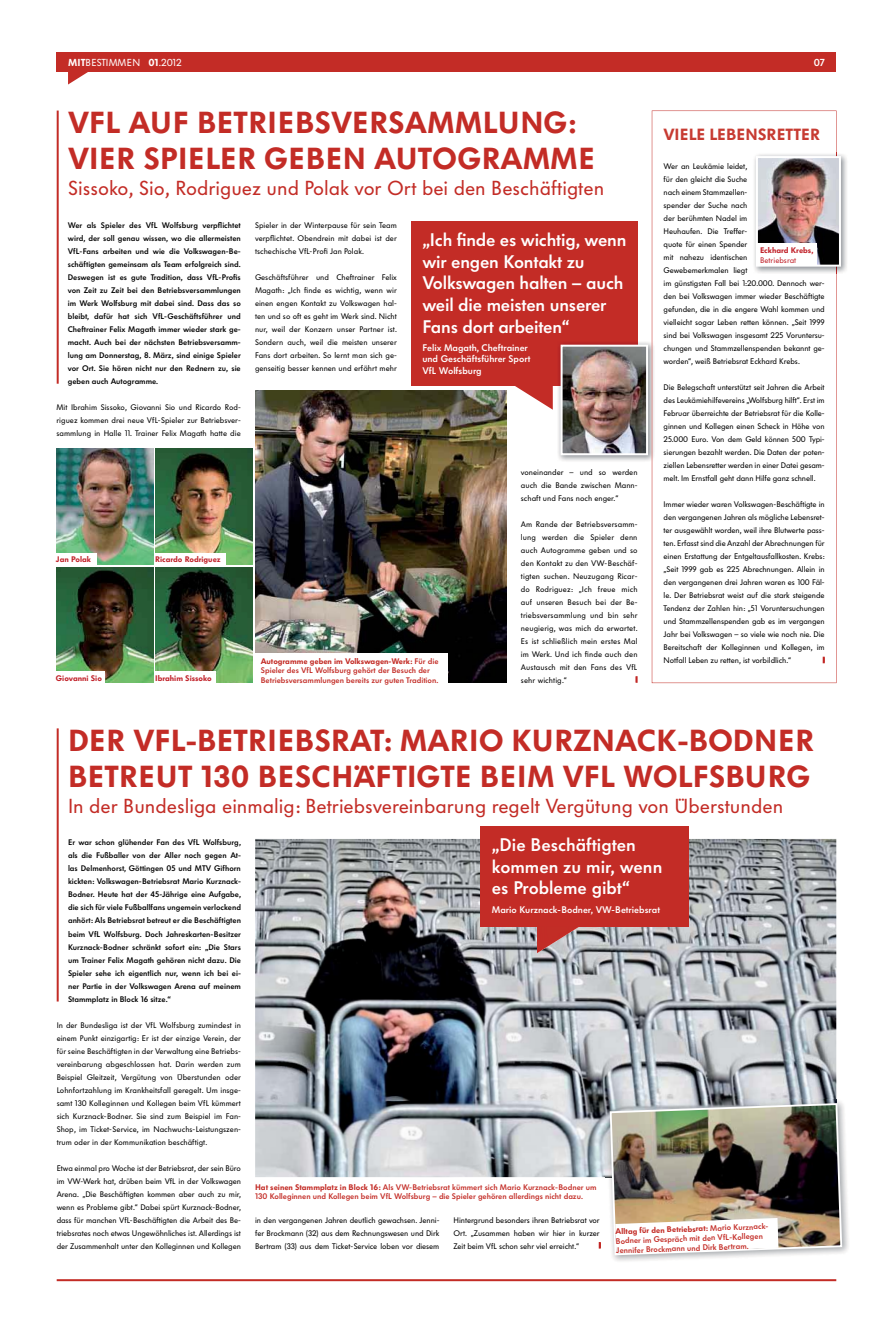
<style>
.page{position:relative;width:893px;height:1333px;background:#fff}
.page>*{position:absolute;margin:0;border:0;box-sizing:border-box;transform-origin:0 0}
.t1{font:900 30px/36px "VW Headline";letter-spacing:.01em;color:#c32c26}
.t2{font:20px "VW Headline";color:#c32c26}
.t3{font:600 18px/21.6px "VW Headline";letter-spacing:-.01em;color:#fff}
.t4{font:900 16px "VW Headline";color:#c73b32}
.t5{font:10px "VW Headline";color:#fff}
.t6{font:600 10px "VW Headline";color:#fff}
.t7{font:600 9.5px/11.4px "VW Headline";color:#fff}
.t8{font:8px/13px "VW Headline";letter-spacing:-.01em;color:#000;text-align:justify}
.t9{font:600 8px/13px "VW Headline";color:#000;text-align:justify}
.t10{font:600 8px/9.6px "VW Headline";color:#c32c26}
.t11{font:900 8px "VW Headline";color:#c12129}
.t12{font:8px "VW Headline";color:#c12129}
.s1{font-weight:900}
</style>
<div class="page">
<div style="left:57px;top:52px;width:779px;height:19px;background:#c32c26"></div>
<hr style="left:57px;top:1279px;width:779px;height:2px;background:#c32c26">
<svg style="left:68px;top:71px;width:29px;height:13px"></svg>
<hr style="left:57px;top:110px;width:2px;height:273px;background:#c32c26">
<svg style="left:635px;top:676px;width:3px;height:6px"></svg>
<img style="left:255px;top:390px;width:252px;height:292px">
<img style="left:57px;top:567px;width:96px;height:115px">
<img style="left:57px;top:448px;width:96px;height:116px">
<img style="left:156px;top:567px;width:96px;height:115px">
<img style="left:156px;top:448px;width:96px;height:116px">
<div style="left:255px;top:653px;width:192px;height:32px;background:#fff"></div>
<div style="left:56px;top:552px;width:41px;height:13px;background:#fff"></div>
<div style="left:56px;top:671px;width:49px;height:13px;background:#fff"></div>
<div style="left:155px;top:552px;width:70px;height:13px;background:#fff"></div>
<div style="left:155px;top:671px;width:61px;height:13px;background:#fff"></div>
<div style="left:411px;top:221px;width:227px;height:164px;background:#c32c26"></div>
<img style="left:557px;top:341px;width:95px;height:121px">
<img style="left:557px;top:341px;width:81px;height:44px">
<img style="left:564px;top:347px;width:81px;height:105px">
<div style="left:561px;top:344px;width:87px;height:111px;border:2px solid #fff"></div>
<svg style="left:505px;top:385px;width:48px;height:25px"></svg>
<svg style="left:599px;top:1242px;width:2px;height:6px"></svg>
<img style="left:255px;top:839px;width:581px;height:338px">
<hr style="left:57px;top:728px;width:2px;height:273px;background:#c32c26">
<img style="left:606px;top:1099px;width:243px;height:162px">
<img style="left:606px;top:1099px;width:230px;height:78px">
<img style="left:609px;top:1102px;width:234px;height:154px">
<svg style="left:652px;top:110px;width:184px;height:573px"></svg>
<div style="left:480px;top:825px;width:209px;height:101px;background:#c32c26"></div>
<img style="left:537px;top:926px;width:43px;height:27px">
<img style="left:752px;top:153px;width:95px;height:121px">
<img style="left:759px;top:159px;width:79px;height:104px">
<div style="left:756px;top:156px;width:85px;height:110px;border:2px solid #fff"></div>
<div style="left:757px;top:243px;width:59px;height:22px;background:#fff"></div>
<p class="t5" style="left:68px;top:58px;width:115px"><span class="s1">MIT</span>BESTIMMEN <span class="s1">01</span>.2012</p>
<p class="t6" style="left:814px;top:58px;width:12px">07</p>
<h1 class="t1" style="left:68px;top:106px;width:529px">VFL AUF BETRIEBSVERSAMMLUNG:<br>VIER SPIELER GEBEN AUTOGRAMME</h1>
<h2 class="t2" style="left:68px;top:179px;width:538px">Sissoko, Sio, Rodriguez und Polak vor Ort bei den Beschäftigten</h2>
<p class="t9" style="left:68px;top:219px;width:175px">Wer als Spieler des VfL Wolfsburg verpflichtet wird, der soll genau wissen, wo die allermeisten VfL-Fans arbeiten und wie die Volkswagen-Be&shy;schäftigten gemeinsam als Team erfolgreich sind.<br>Deswegen ist es gute Tradition, dass VfL-Profis von Zeit zu Zeit bei den Betriebsversammlungen im Werk Wolfsburg mit dabei sind. Dass das so bleibt, dafür hat sich VfL-Geschäftsführer und Cheftrainer Felix Magath immer wieder stark ge&shy;macht. Auch bei der nächsten Betriebsversamm&shy;lung am Donnerstag, 8. März, sind einige Spieler vor Ort. Sie hören nicht nur den Rednern zu, sie geben auch Autogramme.</p>
<p class="t8" style="left:56px;top:401px;width:186px">Mit Ibrahim Sissoko, Giovanni Sio und Ricardo Rod&shy;riguez kommen drei neue VfL-Spieler zur Betriebsver&shy;sammlung in Halle 11. Trainer Felix Magath hatte die</p>
<p class="t11" style="left:56px;top:556px;width:37px">Jan Polak</p>
<p class="t11" style="left:56px;top:674px;width:47px">Giovanni Sio</p>
<p class="t11" style="left:155px;top:556px;width:67px">Ricardo Rodriguez</p>
<p class="t11" style="left:155px;top:674px;width:58px">Ibrahim Sissoko</p>
<p class="t8" style="left:255px;top:219px;width:143px">Spieler in der Winterpause für sein Team verpflichtet. Obendrein mit dabei ist der tschechische VfL-Profi Jan Polak.</p>
<p class="t8" style="left:255px;top:271px;width:143px">Geschäftsführer und Cheftrainer Felix Magath: „Ich finde es wichtig, wenn wir einen engen Kontakt zu Volkswagen hal&shy;ten und so oft es geht im Werk sind. Nicht nur, weil der Konzern unser Partner ist.<br>Sondern auch, weil die meisten unserer Fans dort arbeiten. So lernt man sich ge&shy;genseitig besser kennen und erfährt mehr</p>
<h3 class="t3" style="left:422px;top:230px;width:206px">„Ich finde es wichtig, wenn wir engen Kontakt zu<br>Volkswagen halten – auch weil die meisten unserer<br>Fans dort arbeiten“</h3>
<p class="t7" style="left:422px;top:343px;width:109px">Felix Magath, Cheftrainer und Geschäftsführer Sport<br>VfL Wolfsburg</p>
<p class="t10" style="left:261px;top:656px;width:179px"><span class="s1">Autogramme geben im Volkswagen-Werk:</span> Für die<br>Spieler des VfL Wolfsburg gehört der Besuch der<br>Betriebsversammlungen bereits zur guten Tradition.</p>
<p class="t8" style="left:521px;top:466px;width:118px">voneinander – und so werden auch die Bande zwischen Mann&shy;schaft und Fans noch enger.“</p>
<p class="t8" style="left:521px;top:518px;width:118px">Am Rande der Betriebsversamm&shy;lung werden die Spieler denn auch Autogramme geben und so den Kontakt zu den VW-Beschäf&shy;tigten suchen. Neuzugang Ricar&shy;do Rodriguez: „Ich freue mich auf unseren Besuch bei der Be&shy;triebsversammlung und bin sehr neugierig, was mich da erwartet.<br>Es ist schließlich mein erstes Mal im Werk. Und ich finde auch den Austausch mit den Fans des VfL sehr wichtig.“</p>
<h3 class="t4" style="left:663px;top:128px;width:158px">VIELE LEBENSRETTER</h3>
<p class="t8" style="left:664px;top:160px;width:163px;text-align:left">Wer an Leukämie leidet,<br>für den gleicht die Suche<br>nach einem Stammzellen-<br>spender der Suche nach<br>der berühmten Nadel im<br>Heuhaufen. Die Treffer-<br>quote für einen Spender<br>mit nahezu identischen<br>Gewebemerkmalen liegt<br>im günstigsten Fall bei 1:20.000. Dennoch wer&shy;den bei Volkswagen immer wieder Beschäftigte gefunden, die in die engere Wahl kommen und vielleicht sogar Leben retten können. „Seit 1999 sind bei Volkswagen insgesamt 225 Voruntersu&shy;chungen und Stammzellenspenden bekannt ge&shy;worden“, weiß Betriebsrat Eckhard Krebs.</p>
<p class="t8" style="left:664px;top:381px;width:163px">Die Belegschaft unterstützt seit Jahren die Arbeit des Leukämiehilfevereins „Wolfsburg hilft“. Erst im Februar überreichte der Betriebsrat für die Kolle&shy;ginnen und Kollegen einen Scheck in Höhe von 25.000 Euro. Von dem Geld können 500 Typi&shy;sierungen bezahlt werden. Die Daten der poten&shy;ziellen Lebensretter werden in einer Datei gesam&shy;melt. Im Ernstfall geht dann Hilfe ganz schnell.</p>
<p class="t8" style="left:664px;top:498px;width:163px">Immer wieder waren Volkswagen-Beschäftigte in den vergangenen Jahren als mögliche Lebensret&shy;ter ausgewählt worden, weil ihre Blutwerte pass&shy;ten. Erfasst sind die Anzahl der Abrechnungen für einen Erstattung der Entgeltausfallkosten. Krebs: „Seit 1999 gab es 225 Abrechnungen. Allein in den vergangenen drei Jahren waren es 100 Fäl&shy;le. Der Betriebsrat weist auf die stark steigende Tendenz der Zahlen hin: „51 Voruntersuchungen und Stammzellenspenden gab es im vergangen Jahr bei Volkswagen – so viele wie noch nie. Die Bereitschaft der Kolleginnen und Kollegen, im Notfall Leben zu retten, ist vorbildlich.“</p>
<p class="t11" style="left:760px;top:247px;width:55px">Eckhard Krebs,</p>
<p class="t12" style="left:760px;top:256px;width:38px">Betriebsrat</p>
<h1 class="t1" style="left:68px;top:723px;width:747px">DER VFL-BETRIEBSRAT: MARIO KURZNACK-BODNER<br>BETREUT 130 BESCHÄFTIGTE BEIM VFL WOLFSBURG</h1>
<h2 class="t2" style="left:68px;top:797px;width:717px">In der Bundesliga einmalig: Betriebsvereinbarung regelt Vergütung von Überstunden</h2>
<p class="t9" style="left:68px;top:836px;width:174px">Er war schon glühender Fan des VfL Wolfsburg, als die Fußballer von der Aller noch gegen At&shy;las Delmenhorst, Göttingen 05 und MTV Gifhorn kickten: Volkswagen-Betriebsrat Mario Kurznack-Bodner. Heute hat der 45-Jährige eine Aufgabe, die sich für viele Fußballfans ungemein verlockend anhört: Als Betriebsrat betreut er die Beschäftigten beim VfL Wolfsburg. Doch Jahreskarten-Besitzer Kurznack-Bodner schränkt sofort ein: „Die Stars um Trainer Felix Magath gehören nicht dazu. Die Spieler sehe ich eigentlich nur, wenn ich bei ei&shy;ner Partie in der Volkswagen Arena auf meinem Stammplatz in Block 16 sitze.“</p>
<p class="t8" style="left:57px;top:1018px;width:186px">In der Bundesliga ist der VfL Wolfsburg zumindest in einem Punkt einzigartig: Er ist der einzige Verein, der für seine Beschäftigten in der Verwaltung eine Betriebs&shy;vereinbarung abgeschlossen hat. Darin werden zum Beispiel Gleitzeit, Vergütung von Überstunden oder Lohnfortzahlung im Krankheitsfall geregelt. Um insge&shy;samt 130 Kolleginnen und Kollegen beim VfL kümmert sich Kurznack-Bodner. Sie sind zum Beispiel im Fan-Shop, im Ticket-Service, im Nachwuchs-Leistungszen&shy;trum oder in der Kommunikation beschäftigt.</p>
<p class="t8" style="left:57px;top:1161px;width:186px">Etwa einmal pro Woche ist der Betriebsrat, der sein Büro im VW-Werk hat, drüben beim VfL in der Volkswagen Arena. „Die Beschäftigten kommen aber auch zu mir, wenn es Probleme gibt.“ Dabei spürt Kurznack-Bodner, dass für manchen VfL-Beschäftigten die Arbeit des Be&shy;triebsrates noch etwas Ungewöhnliches ist. Allerdings ist der Zusammenhalt unter den Kolleginnen und Kollegen</p>
<h3 class="t3" style="left:492px;top:835px;width:172px">„Die Beschäftigten kommen zu mir, wenn es Probleme gibt“</h3>
<p class="t7" style="left:492px;top:904px;width:170px">Mario Kurznack-Bodner, VW-Betriebsrat</p>
<p class="t10" style="left:255px;top:1182px;width:343px"><span class="s1">Hat seinen Stammplatz in Block 16:</span> Als VW-Betriebsrat kümmert sich Mario Kurznack-Bodner um<br>130 Kolleginnen und Kollegen beim VfL Wolfsburg – die Spieler gehören allerdings nicht dazu.</p>
<p class="t8" style="left:255px;top:1213px;width:186px">in den vergangenen Jahren deutlich gewachsen. Jenni&shy;fer Brockmann (32) aus dem Rechnungswesen und Dirk Bertram (33) aus dem Ticket-Service loben vor diesem</p>
<p class="t8" style="left:454px;top:1213px;width:148px">Hintergrund besonders ihren Betriebsrat vor Ort. „Zusammen haben wir hier in kurzer Zeit beim VfL schon sehr viel erreicht.“</p>
<p class="t10" style="left:615px;top:1227px;width:155px;rotate:-2deg"><span class="s1">Alltag für den Betriebsrat:</span> Mario Kurznack-<br>Bodner im Gespräch mit den VfL-Kollegen<br>Jennifer Brockmann und Dirk Bertram.</p>
</div>
